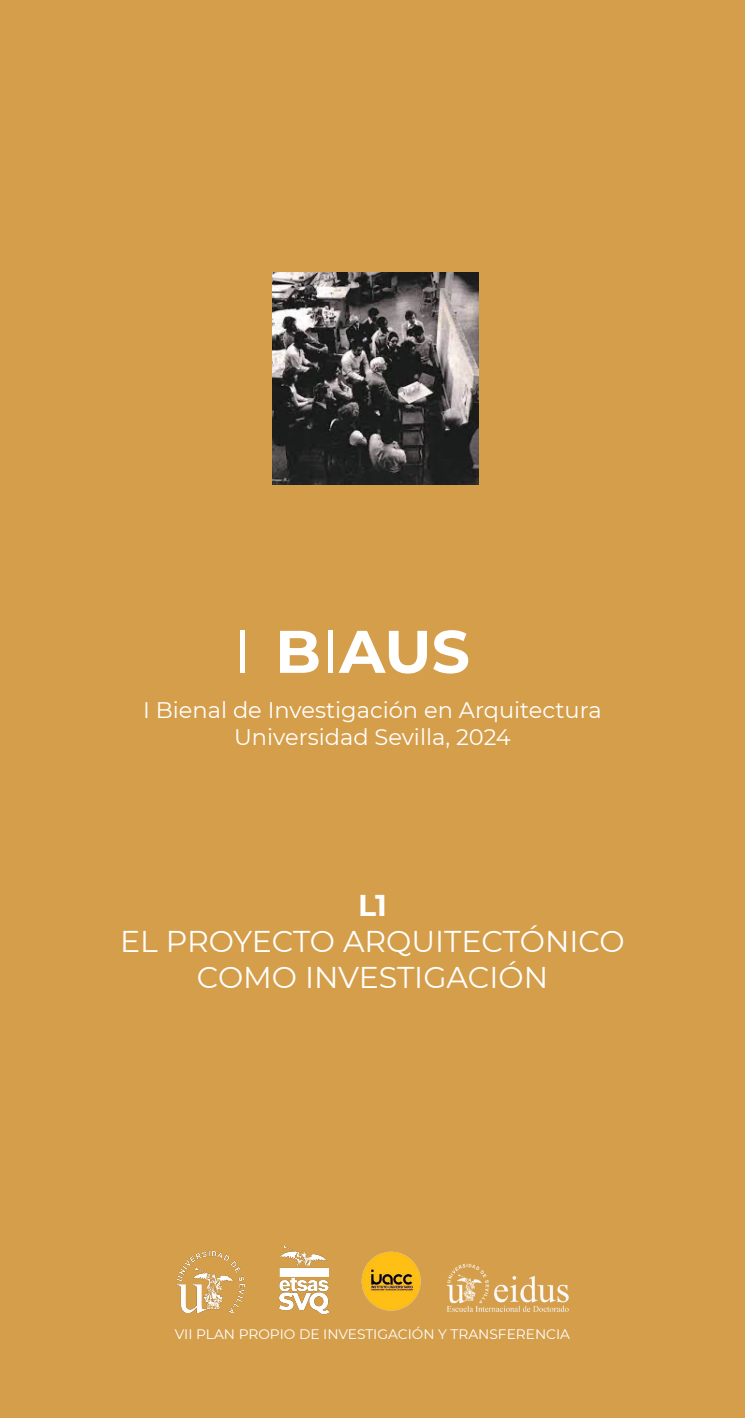
<style>
.page{position:relative;width:745px;height:1418px;background:#fff}
.page>*{position:absolute;margin:0;border:0;box-sizing:border-box;transform-origin:0 0}
.t1{font:700 60px "Montserrat";color:#fff}
.t2{font:30px "Montserrat";color:#fff}
.t3{font:700 30px "Montserrat";color:#fff}
.t4{font:22.5px "Montserrat";color:#fff}
.t5{font:13.75px "Montserrat";color:#fff}
.s1{font-weight:400}
</style>
<div class="page">
<div style="left:0;top:0;width:744px;height:1417px;background:#d59e4a"></div>
<img style="left:272px;top:273px;width:205px;height:212px">
<img style="left:446px;top:1263px;width:123px;height:49px">
<img style="left:279px;top:1245px;width:49px;height:70px">
<img style="left:177px;top:1250px;width:67px;height:62px">
<img style="left:361px;top:1251px;width:60px;height:60px">
<p class="t1" style="left:233px;top:608px;width:238px"><span class="s1">I</span> B<span class="s1">I</span>AUS</p>
<p class="t4" style="left:143px;top:694px;width:460px">I Bienal de Investigación en Arquitectura</p>
<p class="t4" style="left:234px;top:721px;width:278px">Universidad Sevilla, 2024</p>
<p class="t3" style="left:358px;top:883px;width:30px">L1</p>
<p class="t2" style="left:120px;top:920px;width:506px">EL PROYECTO ARQUITECTÓNICO</p>
<p class="t2" style="left:197px;top:956px;width:352px">COMO INVESTIGACIÓN</p>
<p class="t5" style="left:175px;top:1324px;width:396px">VII PLAN PROPIO DE INVESTIGACIÓN Y TRANSFERENCIA</p>
</div>
